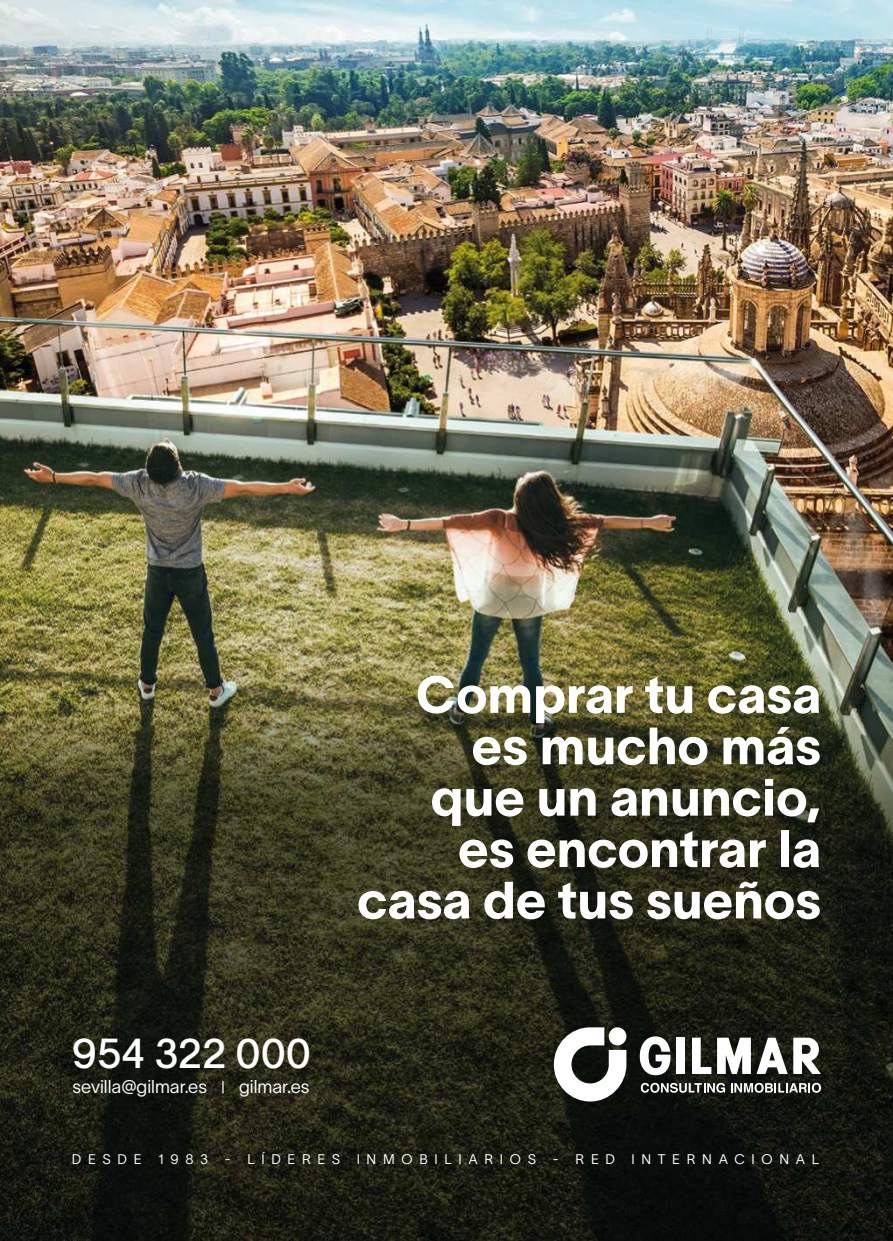
<style>
.page{position:relative;width:893px;height:1241px;background:#fff}
.page>*{position:absolute;margin:0;border:0;box-sizing:border-box;transform-origin:0 0}
.t1{font:51.27px/51.3px "TWK Lausanne 800";color:#fff;text-align:right}
.t2{font:41.12px "TWK Lausanne 450";color:#fff}
.t3{font:18.2px "TWK Lausanne 250";color:#fff}
.t4{font:13.65px "TWK Lausanne 250";letter-spacing:.49em;color:#fff}
</style>
<div class="page">
<img style="left:0;top:0;width:893px;height:1240px">
<div style="left:676px;top:1037px;width:9px;height:36px;background:#fff"></div>
<svg style="left:692px;top:1037px;width:19px;height:36px"></svg>
<svg style="left:717px;top:1037px;width:34px;height:36px"></svg>
<svg style="left:640px;top:1036px;width:31px;height:39px"></svg>
<svg style="left:757px;top:1037px;width:64px;height:36px"></svg>
<svg style="left:641px;top:1082px;width:84px;height:10px"></svg>
<svg style="left:731px;top:1082px;width:90px;height:10px"></svg>
<svg style="left:554px;top:1027px;width:72px;height:74px"></svg>
<div style="left:609px;top:1027px;width:17px;height:18px;background:#fff;border-radius:50%"></div>
<svg style="left:222px;top:1080px;width:2px;height:13px"></svg>
<p class="t2" style="left:72px;top:1029px;width:241px">954 322 000</p>
<p class="t3" style="left:73px;top:1079px;width:136px">sevilla@gilmar.es</p>
<p class="t3" style="left:239px;top:1079px;width:72px">gilmar.es</p>
<p class="t1" style="left:357px;top:673px;width:465px">Comprar tu casa es mucho más<br>que un anuncio,<br>es encontrar la casa de tus sueños</p>
<p class="t4" style="left:72px;top:1149px;width:749px">DESDE 1983 - LÍDERES INMOBILIARIOS - RED INTERNACIONAL</p>
</div>
